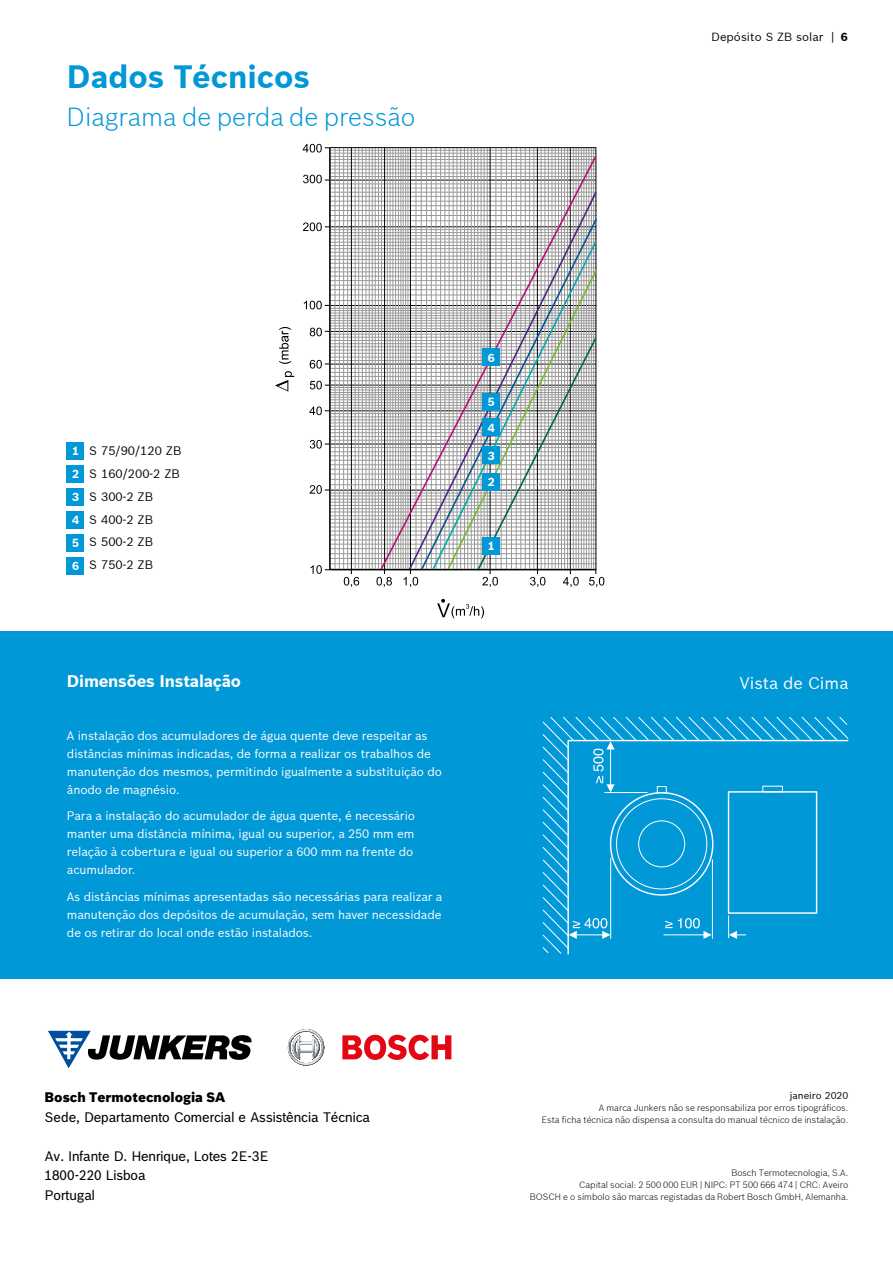
<style>
.page{position:relative;width:893px;height:1263px;background:#fff}
.page>*{position:absolute;margin:0;border:0;box-sizing:border-box;transform-origin:0 0}
.t1{font:700 31.5px "Bosch Sans";color:#0098d7}
.t2{font:300 25.5px "Bosch Sans";color:#0098d7}
.t3{font:700 16.5px "Bosch Sans";letter-spacing:-.01em;color:#fff}
.t4{font:16.5px "Bosch Sans";color:#fff}
.t5{font:13.5px/19.5px "Bosch Office Sans";color:#000}
.t6{font:900 13.5px "Bosch Sans";color:#000}
.t7{font:12px/18px "Bosch Sans";letter-spacing:-.01em;color:#fff}
.t8{font:12px/23px "Bosch Sans";color:#000}
.t9{font:11.55px "Bosch Sans";letter-spacing:.005em;color:#000}
.t10{font:700 11.55px "Bosch Sans";color:#fff}
.t11{font:9.75px "Bosch Sans";color:#000}
.t12{font:300 9px/12px "Bosch Sans";color:#000;text-align:right}
.s1{font-weight:700}
</style>
<div class="page">
<svg style="left:288px;top:1029px;width:36px;height:37px"></svg>
<svg style="left:342px;top:1035px;width:109px;height:25px"></svg>
<svg style="left:48px;top:1031px;width:204px;height:37px"></svg>
<div style="left:0;top:631px;width:893px;height:348px;background:#0098d7"></div>
<div style="left:67px;top:442px;width:17px;height:17px;background:#0098d7"></div>
<div style="left:67px;top:488px;width:17px;height:17px;background:#0098d7"></div>
<div style="left:67px;top:534px;width:17px;height:17px;background:#0098d7"></div>
<div style="left:67px;top:465px;width:17px;height:17px;background:#0098d7"></div>
<div style="left:67px;top:511px;width:17px;height:17px;background:#0098d7"></div>
<div style="left:67px;top:557px;width:17px;height:17px;background:#0098d7"></div>
<svg style="left:275px;top:371px;width:19px;height:21px"></svg>
<svg style="left:279px;top:327px;width:12px;height:37px"></svg>
<svg style="left:437px;top:599px;width:47px;height:19px"></svg>
<svg style="left:303px;top:144px;width:301px;height:443px"></svg>
<div style="left:483px;top:447px;width:17px;height:17px;background:#0098d7"></div>
<div style="left:483px;top:393px;width:17px;height:17px;background:#0098d7"></div>
<div style="left:483px;top:473px;width:17px;height:17px;background:#0098d7"></div>
<div style="left:483px;top:418px;width:17px;height:17px;background:#0098d7"></div>
<div style="left:483px;top:349px;width:17px;height:17px;background:#0098d7"></div>
<div style="left:483px;top:537px;width:17px;height:17px;background:#0098d7"></div>
<svg style="left:542px;top:717px;width:307px;height:237px"></svg>
<h1 class="t1" style="left:67px;top:57px;width:245px">Dados Técnicos</h1>
<h2 class="t2" style="left:67px;top:101px;width:350px">Diagrama de perda de pressão</h2>
<p class="t9" style="left:711px;top:29px;width:138px">Depósito S ZB solar | <span class="s1">6</span></p>
<p class="t10" style="left:72px;top:444px;width:8px">1</p>
<p class="t10" style="left:72px;top:490px;width:8px">3</p>
<p class="t10" style="left:72px;top:536px;width:8px">5</p>
<p class="t10" style="left:72px;top:467px;width:8px">2</p>
<p class="t10" style="left:72px;top:513px;width:8px">4</p>
<p class="t10" style="left:72px;top:559px;width:8px">6</p>
<p class="t8" style="left:89px;top:439px;width:94px">S 75/90/120 ZB<br>S 160/200-2 ZB<br>S 300-2 ZB<br>S 400-2 ZB<br>S 500-2 ZB<br>S 750-2 ZB</p>
<h3 class="t3" style="left:67px;top:670px;width:176px">Dimensões Instalação</h3>
<p class="t7" style="left:67px;top:726px;width:376px">A instalação dos acumuladores de água quente deve respeitar as distâncias mínimas indicadas, de forma a realizar os trabalhos de manutenção dos mesmos, permitindo igualmente a substituição do ânodo de magnésio.</p>
<p class="t7" style="left:67px;top:807px;width:350px">Para a instalação do acumulador de água quente, é necessário manter uma distância mínima, igual ou superior, a 250 mm em relação à cobertura e igual ou superior a 600 mm na frente do acumulador.</p>
<p class="t7" style="left:67px;top:887px;width:377px;text-align:justify">As distâncias mínimas apresentadas são necessárias para realizar a manutenção dos depósitos de acumulação, sem haver necessidade de os retirar do local onde estão instalados.</p>
<p class="t10" style="left:488px;top:351px;width:8px">6</p>
<p class="t10" style="left:488px;top:395px;width:8px">5</p>
<p class="t10" style="left:488px;top:420px;width:8px">4</p>
<p class="t10" style="left:488px;top:448px;width:8px">3</p>
<p class="t10" style="left:488px;top:475px;width:8px">2</p>
<p class="t10" style="left:488px;top:539px;width:8px">1</p>
<h3 class="t4" style="left:740px;top:673px;width:110px">Vista de Cima</h3>
<p class="t6" style="left:45px;top:1089px;width:182px">Bosch Termotecnologia SA</p>
<p class="t5" style="left:45px;top:1107px;width:327px">Sede, Departamento Comercial e Assistência Técnica</p>
<p class="t5" style="left:45px;top:1146px;width:225px">Av. Infante D. Henrique, Lotes 2E-3E<br>1800-220 Lisboa<br>Portugal</p>
<p class="t11" style="left:790px;top:1090px;width:60px">janeiro 2020</p>
<p class="t12" style="left:542px;top:1102px;width:308px">A marca Junkers não se responsabiliza por erros tipográficos.<br>Esta ficha técnica não dispensa a consulta do manual técnico de instalação.</p>
<p class="t12" style="left:530px;top:1166px;width:320px">Bosch Termotecnologia, S.A.<br>Capital social: 2 500 000 EUR | NIPC: PT 500 666 474 | CRC: Aveiro<br>BOSCH e o símbolo são marcas registadas da Robert Bosch GmbH, Alemanha.</p>
</div>
